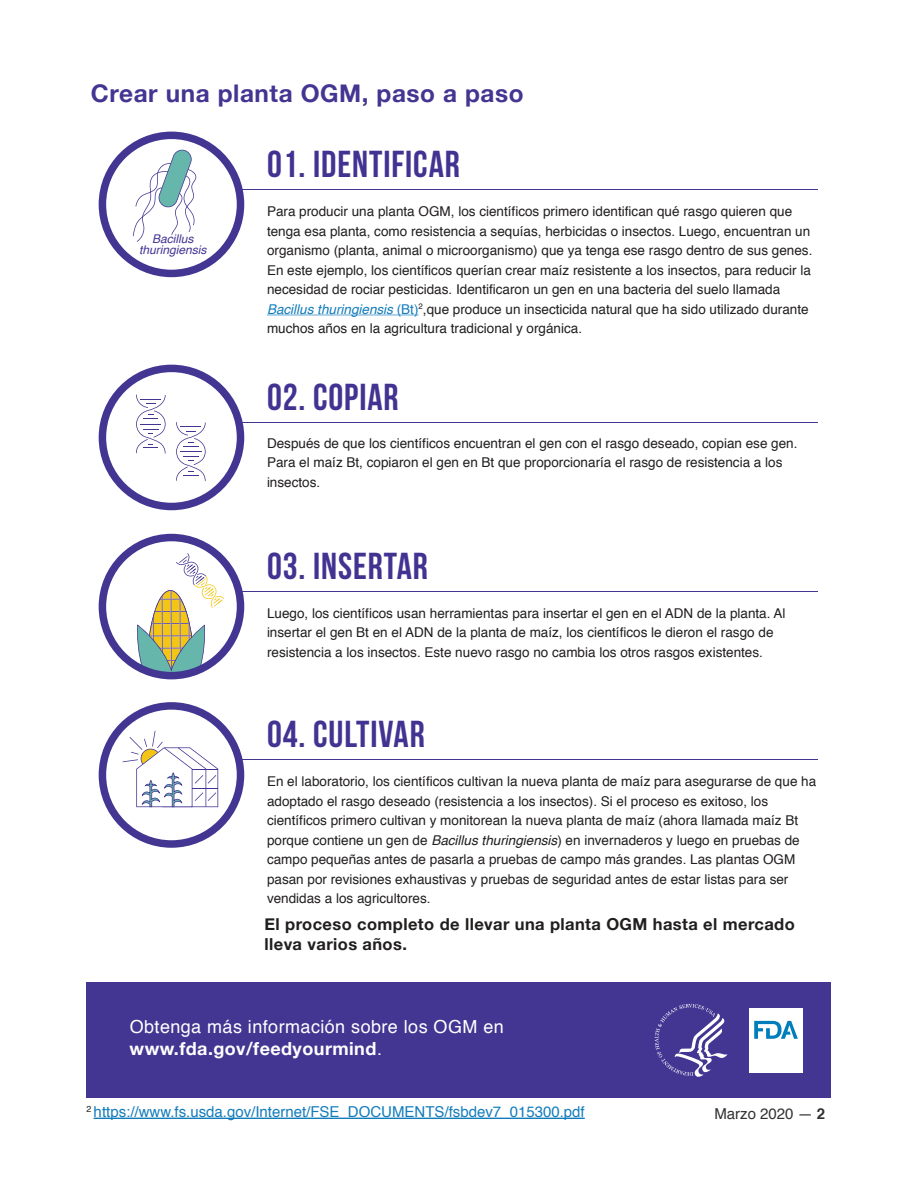
<style>
.page{position:relative;width:918px;height:1188px;background:#fff}
.page>*{position:absolute;margin:0;border:0;box-sizing:border-box;transform-origin:0 0}
.t1{font:700 37.5px "Bebas Neue";letter-spacing:.025em;color:#423392}
.t2{font:700 24.3px "Helvetica Neue";letter-spacing:.025em;color:#433592}
.t3{font:18px/21.6px "Helvetica";letter-spacing:.025em;color:#fff}
.t4{font:700 16.5px/19.8px "Helvetica Neue";letter-spacing:.025em;color:#211e1e}
.t5{font:15px "Helvetica";color:#137cbc}
.t6{font:15px "Helvetica";color:#313232}
.t7{font:13.5px/19.5px "Helvetica";color:#211e1e}
.s1{font-style:italic;color:#137cbc}
.s2{color:#137cbc}
.s3{font-style:italic}
.s4{font-family:"Helvetica Neue";font-weight:700}
.s5{font-weight:700}
</style>
<div class="page">
<svg style="left:267px;top:315px;width:152px;height:1px"></svg>
<hr style="left:241px;top:189px;width:577px;height:1px;background:#433592">
<hr style="left:241px;top:422px;width:577px;height:1px;background:#433592">
<hr style="left:241px;top:591px;width:577px;height:1px;background:#433592">
<hr style="left:241px;top:760px;width:577px;height:1px;background:#433592">
<svg style="left:99px;top:132px;width:145px;height:145px"></svg>
<svg style="left:99px;top:702px;width:145px;height:146px"></svg>
<svg style="left:99px;top:534px;width:145px;height:145px"></svg>
<svg style="left:99px;top:365px;width:145px;height:145px"></svg>
<svg style="left:94px;top:1118px;width:491px;height:1px"></svg>
<div style="left:86px;top:983px;width:745px;height:115px;background:#433592"></div>
<div style="left:749px;top:1008px;width:54px;height:65px;background:#fff"></div>
<svg style="left:754px;top:1021px;width:44px;height:18px"></svg>
<svg style="left:655px;top:1004px;width:72px;height:73px"></svg>
<h2 class="t2" style="left:91px;top:75px;width:434px">Crear una planta OGM, paso a paso</h2>
<h3 class="t1" style="left:267px;top:143px;width:194px">01. IDENTIFICAR</h3>
<p class="t7" style="left:267px;top:202px;width:547px">Para producir una planta OGM, los científicos primero identifican qué rasgo quieren que tenga esa planta, como resistencia a sequías, herbicidas o insectos. Luego, encuentran un organismo (planta, animal o microorganismo) que ya tenga ese rasgo dentro de sus genes.<br>En este ejemplo, los científicos querían crear maíz resistente a los insectos, para reducir la necesidad de rociar pesticidas. Identificaron un gen en una bacteria del suelo llamada <span class="s1">Bacillus thuringiensis</span> <span class="s2">(Bt)</span><sup>2</sup>,que produce un insecticida natural que ha sido utilizado durante muchos años en la agricultura tradicional y orgánica.</p>
<h3 class="t1" style="left:267px;top:376px;width:133px">02. COPIAR</h3>
<p class="t7" style="left:267px;top:434px;width:532px">Después de que los científicos encuentran el gen con el rasgo deseado, copian ese gen.<br>Para el maíz Bt, copiaron el gen en Bt que proporcionaría el rasgo de resistencia a los insectos.</p>
<h3 class="t1" style="left:267px;top:545px;width:162px">03. INSERTAR</h3>
<p class="t7" style="left:267px;top:604px;width:520px">Luego, los científicos usan herramientas para insertar el gen en el ADN de la planta. Al insertar el gen Bt en el ADN de la planta de maíz, los científicos le dieron el rasgo de resistencia a los insectos. Este nuevo rasgo no cambia los otros rasgos existentes.</p>
<h3 class="t1" style="left:267px;top:714px;width:159px">04. CULTIVAR</h3>
<p class="t7" style="left:267px;top:772px;width:551px">En el laboratorio, los científicos cultivan la nueva planta de maíz para asegurarse de que ha adoptado el rasgo deseado (resistencia a los insectos). Si el proceso es exitoso, los científicos primero cultivan y monitorean la nueva planta de maíz (ahora llamada maíz Bt porque contiene un gen de <span class="s3">Bacillus thuringiensis</span>) en invernaderos y luego en pruebas de campo pequeñas antes de pasarla a pruebas de campo más grandes. Las plantas OGM pasan por revisiones exhaustivas y pruebas de seguridad antes de estar listas para ser vendidas a los agricultores.</p>
<p class="t4" style="left:264px;top:915px;width:532px">El proceso completo de llevar una planta OGM hasta el mercado lleva varios años.</p>
<p class="t3" style="left:130px;top:1017px;width:376px">Obtenga más información sobre los OGM en <span class="s4">www.fda.gov/feedyourmind</span>.</p>
<p class="t5" style="left:86px;top:1100px;width:500px"><sup>2</sup> https://www.fs.usda.gov/Internet/FSE_DOCUMENTS/fsbdev7_015300.pdf</p>
<p class="t6" style="left:714px;top:1102px;width:112px">Marzo 2020 — <span class="s5">2</span></p>
</div>
